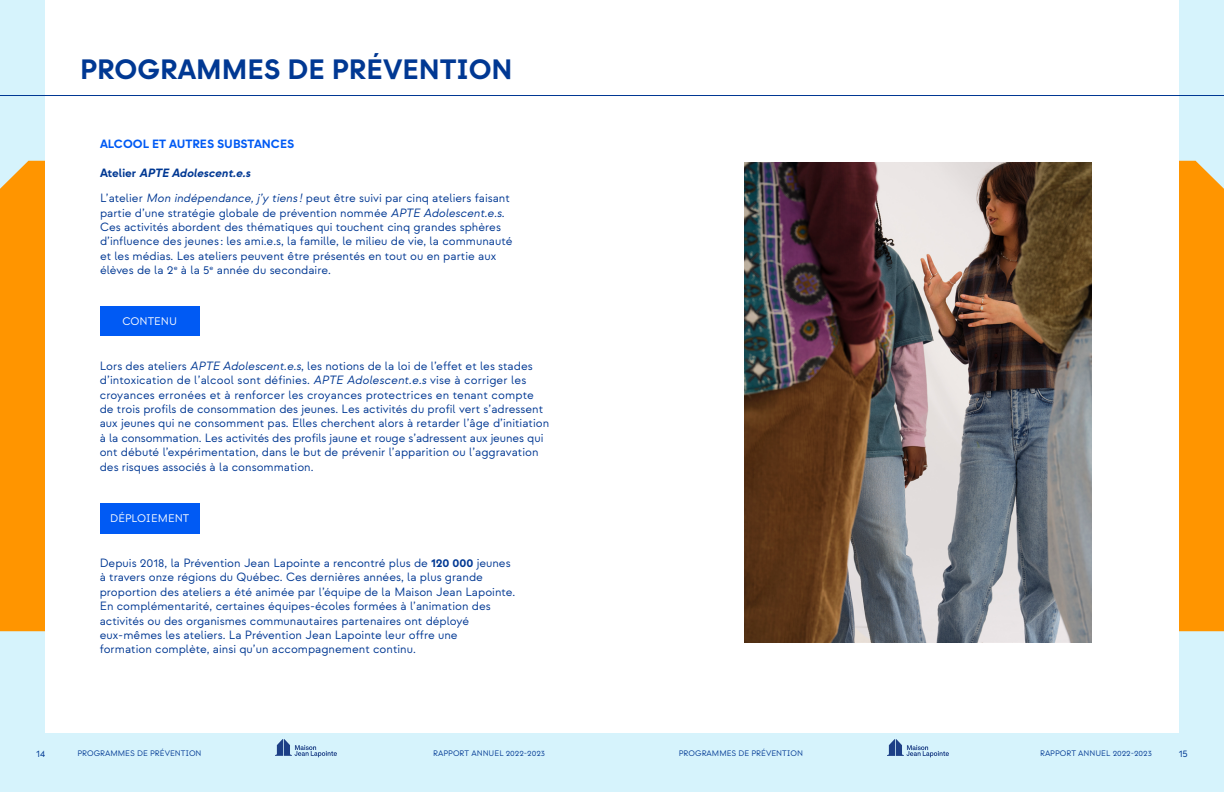
<style>
.page{position:relative;width:1224px;height:792px;background:#fff}
.page>*{position:absolute;margin:0;border:0;box-sizing:border-box;transform-origin:0 0}
.t1{font:700 28px "Strawford";color:#003893}
.t2{font:12px/14.4px "Strawford";color:#003893}
.t3{font:700 12px "Strawford";color:#005af4}
.t4{font:11px "Strawford";color:#fff}
.t5{font:10px "Strawford";color:#003893}
.t6{font:8px "Strawford";color:#003893}
.s1{font-weight:700}
.s2{font-weight:700;font-style:italic}
.s3{font-style:italic}
</style>
<div class="page">
<div style="left:0;top:0;width:45px;height:792px;background:#d6f3fc"></div>
<div style="left:1179px;top:0;width:45px;height:792px;background:#d6f3fc"></div>
<div style="left:0;top:733px;width:1224px;height:59px;background:#d6f3fc"></div>
<div style="left:0;top:161px;width:45px;height:470px;background:#ff9500"></div>
<div style="left:1179px;top:161px;width:45px;height:470px;background:#ff9500"></div>
<svg style="left:887px;top:739px;width:62px;height:18px"></svg>
<svg style="left:275px;top:739px;width:62px;height:18px"></svg>
<hr style="left:0;top:95px;width:1224px;height:1px;background:#003893">
<div style="left:100px;top:306px;width:100px;height:30px;background:#005af4"></div>
<div style="left:100px;top:503px;width:100px;height:30px;background:#005af4"></div>
<img style="left:744px;top:163px;width:348px;height:479px">
<h1 class="t1" style="left:80px;top:52px;width:434px">PROGRAMMES DE PRÉVENTION</h1>
<p class="t3" style="left:100px;top:136px;width:196px">ALCOOL ET AUTRES SUBSTANCES</p>
<p class="t2" style="left:100px;top:160px;width:411px;line-height:25.7px"><span class="s1">Atelier</span> <span class="s2">APTE Adolescent.e.s<br></span>L’atelier <span class="s3">Mon indépendance, j’y tiens!</span> peut être suivi par cinq ateliers faisant</p>
<p class="t2" style="left:100px;top:206px;width:414px">partie d’une stratégie globale de prévention nommée <span class="s3">APTE Adolescent.e.s</span>.<br>Ces activités abordent des thématiques qui touchent cinq grandes sphères d’influence des jeunes : les ami.e.s, la famille, le milieu de vie, la communauté et les médias. Les ateliers peuvent être présentés en tout ou en partie aux élèves de la 2<sup>e</sup> à la 5<sup>e</sup> année du secondaire.</p>
<p class="t4" style="left:122px;top:315px;width:56px">CONTENU</p>
<p class="t2" style="left:100px;top:359px;width:451px">Lors des ateliers <span class="s3">APTE Adolescent.e.s</span>, les notions de la loi de l’effet et les stades d’intoxication de l’alcool sont définies. <span class="s3">APTE Adolescent.e.s</span> vise à corriger les croyances erronées et à renforcer les croyances protectrices en tenant compte de trois profils de consommation des jeunes. Les activités du profil vert s’adressent aux jeunes qui ne consomment pas. Elles cherchent alors à retarder l’âge d’initiation à la consommation. Les activités des profils jaune et rouge s’adressent aux jeunes qui ont débuté l’expérimentation, dans le but de prévenir l’apparition ou l’aggravation des risques associés à la consommation.</p>
<p class="t4" style="left:110px;top:512px;width:81px">DÉPLOIEMENT</p>
<p class="t2" style="left:100px;top:556px;width:417px">Depuis 2018, la Prévention Jean Lapointe a rencontré plus de <span class="s1">120 000</span> jeunes à travers onze régions du Québec. Ces dernières années, la plus grande proportion des ateliers a été animée par l’équipe de la Maison Jean Lapointe.<br>En complémentarité, certaines équipes-écoles formées à l’animation des activités ou des organismes communautaires partenaires ont déployé eux-mêmes les ateliers. La Prévention Jean Lapointe leur offre une<br>formation complète, ainsi qu’un accompagnement continu.</p>
<p class="t5" style="left:36px;top:747px;width:11px">14</p>
<p class="t6" style="left:77px;top:748px;width:126px">PROGRAMMES DE PRÉVENTION</p>
<p class="t6" style="left:433px;top:748px;width:113px">RAPPORT ANNUEL 2022-2023</p>
<p class="t6" style="left:679px;top:748px;width:126px">PROGRAMMES DE PRÉVENTION</p>
<p class="t6" style="left:1040px;top:748px;width:113px">RAPPORT ANNUEL 2022-2023</p>
<p class="t5" style="left:1179px;top:747px;width:11px">15</p>
</div>
